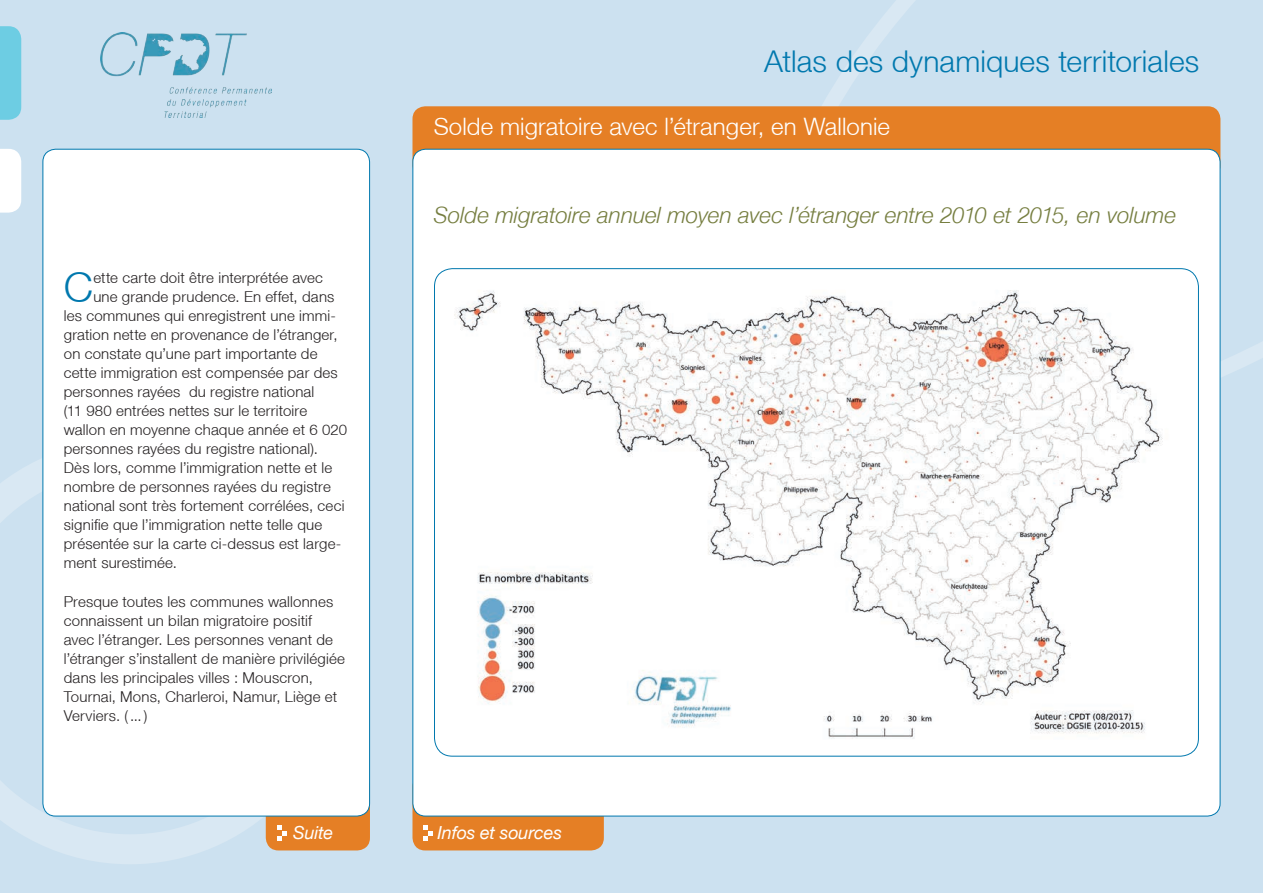
<style>
.page{position:relative;width:1263px;height:893px;background:#cce1f0}
.page>*{position:absolute;margin:0;border:0;box-sizing:border-box;transform-origin:0 0}
.t1{font:300 41.7px "Helvetica Neue LT";color:#0078ae}
.t2{font:300 30px "Helvetica Neue LT";letter-spacing:.005em;color:#0078ae}
.t3{font:300 24px "Helvetica Neue LT";letter-spacing:.005em;color:#fff}
.t4{font:italic 300 22.5px "Helvetica Neue LT";color:#767e40}
.t5{font:italic 18px "Helvetica Neue LT";letter-spacing:-.01em;color:#fff}
.t6{font:300 15px/19px "Helvetica Neue LT";letter-spacing:.015em;color:#231f20}
</style>
<div class="page">
<svg style="left:0;top:439px;width:343px;height:425px"></svg>
<svg style="left:822px;top:0;width:441px;height:437px"></svg>
<div style="left:412px;top:106px;width:808px;height:72px;background:#e57f25;border-radius:13px"></div>
<img style="left:100px;top:32px;width:171px;height:85px">
<div style="left:0;top:26px;width:21px;height:94px;background:#6dcde3"></div>
<svg style="left:0;top:149px;width:21px;height:64px"></svg>
<div style="left:412px;top:774px;width:192px;height:76px;background:#e57f25;border-radius:13px"></div>
<div style="left:413px;top:149px;width:807px;height:667px;background:#fff;border-radius:13px"></div>
<svg style="left:423px;top:826px;width:10px;height:14px"></svg>
<div style="left:266px;top:774px;width:104px;height:76px;background:#e57f25;border-radius:13px"></div>
<svg style="left:277px;top:826px;width:10px;height:14px"></svg>
<div style="left:43px;top:149px;width:327px;height:667px;background:#fff;border-radius:13px"></div>
<img style="left:443px;top:269px;width:720px;height:485px">
<h2 class="t2" style="left:764px;top:43px;width:436px">Atlas des dynamiques territoriales</h2>
<h3 class="t3" style="left:434px;top:112px;width:458px">Solde migratoire avec l’étranger, en Wallonie</h3>
<h1 class="t1" style="left:64px;top:261px;width:31px">C</h1>
<p class="t6" style="left:93px;top:267px;width:231px">ette carte doit être interprétée avec</p>
<p class="t6" style="left:93px;top:286px;width:243px">une grande prudence. En effet, dans</p>
<p class="t6" style="left:64px;top:306px;width:274px">les communes qui enregistrent une immi-</p>
<p class="t6" style="left:64px;top:325px;width:275px">gration nette en provenance de l’étranger,</p>
<p class="t6" style="left:64px;top:344px;width:255px">on constate qu’une part importante de</p>
<p class="t6" style="left:64px;top:363px;width:276px">cette immigration est compensée par des</p>
<p class="t6" style="left:64px;top:382px;width:252px">personnes rayées du registre national</p>
<p class="t6" style="left:64px;top:401px;width:245px">(11 980 entrées nettes sur le territoire</p>
<p class="t6" style="left:64px;top:420px;width:285px">wallon en moyenne chaque année et 6 020</p>
<p class="t6" style="left:64px;top:439px;width:256px">personnes rayées du registre national).</p>
<p class="t6" style="left:64px;top:458px;width:270px">Dès lors, comme l’immigration nette et le</p>
<p class="t6" style="left:64px;top:477px;width:268px">nombre de personnes rayées du registre</p>
<p class="t6" style="left:64px;top:496px;width:282px">national sont très fortement corrélées, ceci</p>
<p class="t6" style="left:64px;top:515px;width:260px">signifie que l’immigration nette telle que</p>
<p class="t6" style="left:64px;top:534px;width:279px">présentée sur la carte ci-dessus est large-</p>
<p class="t6" style="left:64px;top:553px;width:115px">ment surestimée.</p>
<p class="t6" style="left:64px;top:591px;width:283px">Presque toutes les communes wallonnes connaissent un bilan migratoire positif avec l’étranger. Les personnes venant de l’étranger s’installent de manière privilégiée dans les principales villes : Mouscron, Tournai, Mons, Charleroi, Namur, Liège et Verviers. (...)</p>
<h3 class="t4" style="left:434px;top:201px;width:744px">Solde migratoire annuel moyen avec l’étranger entre 2010 et 2015, en volume</h3>
<p class="t5" style="left:293px;top:822px;width:42px">Suite</p>
<p class="t5" style="left:437px;top:822px;width:126px">Infos et sources</p>
</div>
